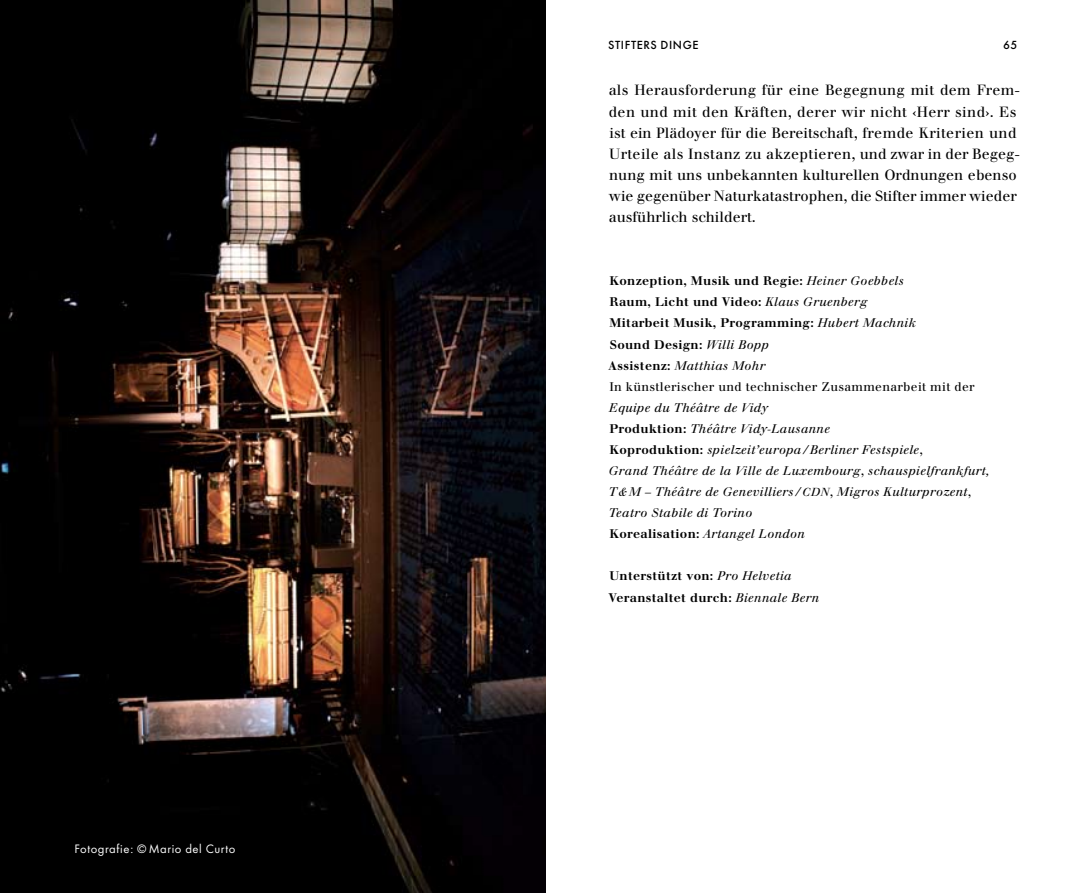
<style>
.page{position:relative;width:1092px;height:893px;background:#fff}
.page>*{position:absolute;margin:0;border:0;box-sizing:border-box;transform-origin:0 0}
.t1{font:14.35px/21px "Walbaum";color:#000}
.t2{font:12.6px "Futura T";letter-spacing:.04em;color:#fff}
.t3{font:700 12.25px/21px "Walbaum";letter-spacing:.025em;color:#000}
.t4{font:italic 12.25px/21px "Walbaum";letter-spacing:.025em;color:#000}
.t5{font:500 12.25px "Futura T";letter-spacing:.05em;color:#000}
.s1{font-weight:400;font-style:italic}
.s2{font-weight:400}
.s3{font-weight:700;font-style:normal}
.s4{font-style:normal}
.s5{font-size:11.38px}
</style>
<div class="page">
<img style="left:0;top:0;width:546px;height:893px">
<p class="t2" style="left:74px;top:841px;width:162px">Fotografie: © Mario del Curto</p>
<p class="t5" style="left:608px;top:38px;width:92px">STIFTERS DINGE</p>
<p class="t1" style="left:608px;top:80px;width:413px">als Herausforderung für eine Begegnung mit dem Frem&shy;den und mit den Kräften, derer wir nicht ‹Herr sind›. Es ist ein Plädoyer für die Bereitschaft, fremde Kriterien und Urteile als Instanz zu akzeptieren, und zwar in der Begeg&shy;nung mit uns unbekannten kulturellen Ordnungen ebenso wie gegenüber Naturkatastrophen, die Stifter immer wieder ausführlich schildert.</p>
<p class="t5" style="left:1003px;top:38px;width:16px">65</p>
<p class="t3" style="left:608px;top:270px;width:368px">Konzeption, Musik und Regie: <span class="s1">Heiner Goebbels<br></span>Raum, Licht und Video: <span class="s1">Klaus Gruenberg<br></span>Mitarbeit Musik, Programming: <span class="s1">Hubert Machnik<br></span>Sound Design: <span class="s1">Willi Bopp<br></span>Assistenz: <span class="s1">Matthias Mohr<br></span><span class="s2">In künstlerischer und technischer Zusammenarbeit mit der</span></p>
<p class="t4" style="left:608px;top:397px;width:382px">Equipe du Théâtre de Vidy<br><span class="s3">Produktion:</span> Théâtre Vidy-Lausanne<br><span class="s3">Koproduktion:</span> spielzeit’europa / Berliner Festspiele<span class="s4">,<br></span>Grand Théâtre de la Ville de Luxembourg<span class="s4">,</span> schauspielfrankfurt, T &amp; M – Théâtre de Genevilliers / <span class="s5">CDN</span><span class="s4">,</span> Migros Kulturprozent<span class="s4">, </span>Teatro Stabile di Torino<br><span class="s3">Korealisation:</span> Artangel London</p>
<p class="t3" style="left:608px;top:566px;width:212px">Unterstützt von: <span class="s1">Pro Helvetia<br></span>Veranstaltet durch: <span class="s1">Biennale Bern</span></p>
</div>
